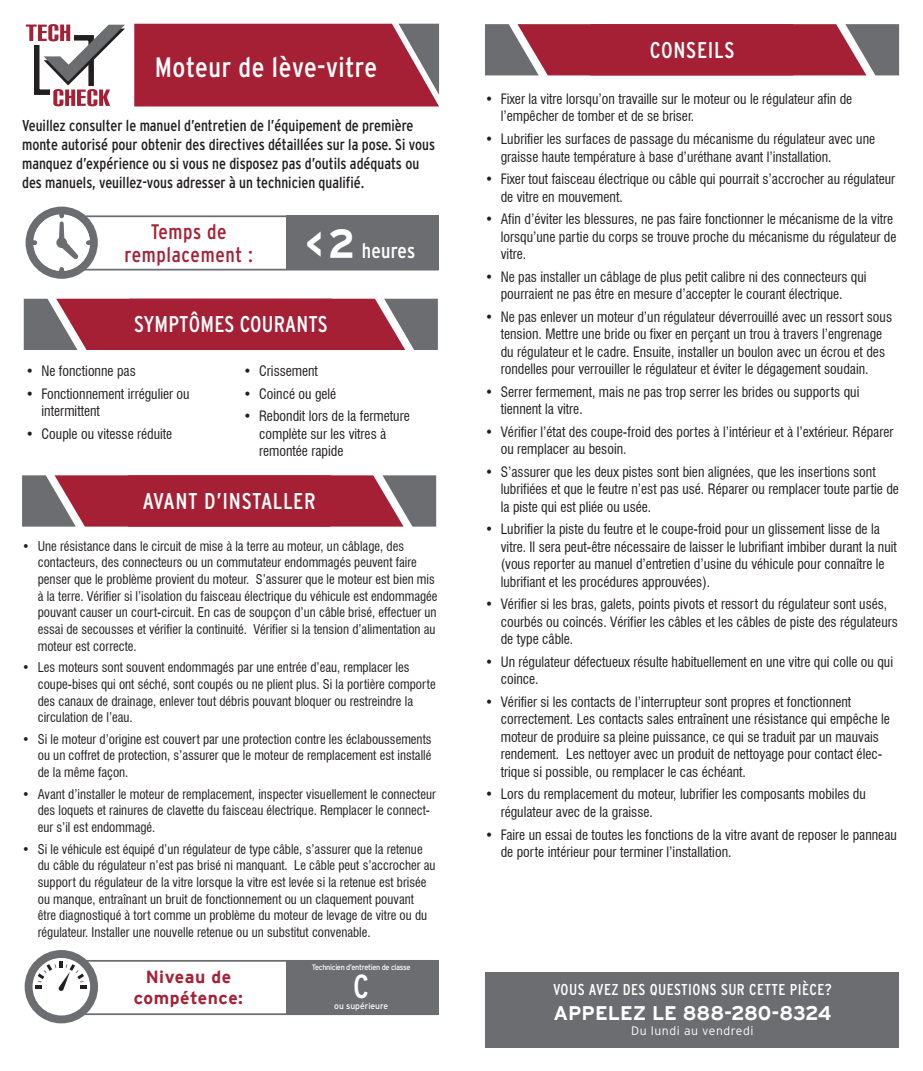
<style>
.page{position:relative;width:923px;height:1071px;background:#fff}
.page>*{position:absolute;margin:0;border:0;box-sizing:border-box;transform-origin:0 0}
.t1{font:condensed 33.25px "Interstate";color:#fff}
.t2{font:condensed 28px "Interstate";letter-spacing:.02em;color:#fff}
.t3{font:condensed 22.75px "Interstate";letter-spacing:.03em;color:#fff}
.t4{font:condensed 22.75px "Interstate";letter-spacing:.01em;color:#fff}
.t5{font:condensed 21px/22.8px "Interstate";letter-spacing:.03em;color:#a62035;text-align:center}
.t6{font:condensed 21px "Interstate";letter-spacing:.01em;color:#fff}
.t7{font:700 19.6px "Interstate";color:#fff}
.t8{font:700 17.5px/21px "Interstate";letter-spacing:.03em;color:#a62035;text-align:center}
.t9{font:condensed 15.75px/19.2px "Interstate";color:#231f20}
.t10{font:condensed 15.75px "Interstate";letter-spacing:.03em;color:#fff}
.t11{font:condensed 14px/17.5px "Swiss 721 BT";color:#231f20}
.t12{font:condensed 13.12px/16.6px "Swiss 721 BT";color:#231f20}
.t13{font:300 12.25px "Interstate";letter-spacing:.04em;color:#fff}
.t14{font:8.75px "Interstate";color:#fff}
.t15{font:7.88px "Interstate";letter-spacing:-.04em;color:#fff;scale:.93 1}
.s1{font-weight:700;font-stretch:normal;font-size:40.25px}
</style>
<div class="page">
<svg style="left:26px;top:24px;width:99px;height:82px"></svg>
<svg style="left:134px;top:24px;width:305px;height:82px;background:#a4293c"></svg>
<div style="left:286px;top:216px;width:152px;height:54px;background:#6c6d70"></div>
<svg style="left:25px;top:206px;width:73px;height:73px"></svg>
<hr style="left:86px;top:215px;width:352px;height:2px;background:#6c6d70">
<hr style="left:84px;top:269px;width:354px;height:2px;background:#6c6d70">
<svg style="left:24px;top:299px;width:414px;height:51px;background:#9f3848"></svg>
<svg style="left:22px;top:475px;width:414px;height:52px;background:#9f394a"></svg>
<div style="left:286px;top:960px;width:152px;height:55px;background:#6c6d70"></div>
<hr style="left:85px;top:960px;width:353px;height:2px;background:#6c6d70">
<hr style="left:84px;top:1013px;width:354px;height:2px;background:#6c6d70">
<div style="left:25px;top:950px;width:73px;height:73px;border:8px solid #6c6d70;border-radius:50%"></div>
<svg style="left:35px;top:961px;width:52px;height:30px"></svg>
<div style="left:485px;top:972px;width:414px;height:75px;background:#6c6d70"></div>
<svg style="left:485px;top:24px;width:413px;height:51px;background:#9f3848"></svg>
<p class="t2" style="left:155px;top:52px;width:224px">Moteur de lève-vitre</p>
<p class="t9" style="left:22px;top:115px;width:414px">Veuillez consulter le manuel d’entretien de l’équipement de première monte autorisé pour obtenir des directives détaillées sur la pose. Si vous manquez d’expérience ou si vous ne disposez pas d’outils adéquats ou des manuels, veuillez-vous adresser à un technicien qualifié.</p>
<p class="t5" style="left:125px;top:220px;width:130px">Temps de remplacement :</p>
<p class="t6" style="left:305px;top:239px;width:112px"><span class="s1">&lt;2</span> heures</p>
<p class="t4" style="left:134px;top:312px;width:195px">SYMPTÔMES COURANTS</p>
<p class="t11" style="left:26px;top:362px;width:111px">• Ne fonctionne pas</p>
<p class="t11" style="left:41px;top:385px;width:150px;text-indent:-16px">• Fonctionnement irrégulier ou intermittent</p>
<p class="t11" style="left:26px;top:425px;width:148px">• Couple ou vitesse réduite</p>
<p class="t11" style="left:243px;top:362px;width:76px">• Crissement</p>
<p class="t11" style="left:243px;top:385px;width:94px">• Coincé ou gelé</p>
<p class="t11" style="left:259px;top:407px;width:152px;text-indent:-16px">• Rebondit lors de la fermeture complète sur les vitres à remontée rapide</p>
<p class="t3" style="left:143px;top:488px;width:174px">AVANT D’INSTALLER</p>
<p class="t12" style="left:38px;top:538px;width:401px;text-indent:-16px">• Une résistance dans le circuit de mise à la terre au moteur, un câblage, des contacteurs, des connecteurs ou un commutateur endommagés peuvent faire penser que le problème provient du moteur. S’assurer que le moteur est bien mis à la terre. Vérifier si l’isolation du faisceau électrique du véhicule est endommagée pouvant causer un court-circuit. En cas de soupçon d’un câble brisé, effectuer un essai de secousses et vérifier la continuité. Vérifier si la tension d’alimentation au moteur est correcte.</p>
<p class="t12" style="left:38px;top:659px;width:399px;text-indent:-16px">• Les moteurs sont souvent endommagés par une entrée d’eau, remplacer les coupe-bises qui ont séché, sont coupés ou ne plient plus. Si la portière comporte des canaux de drainage, enlever tout débris pouvant bloquer ou restreindre la circulation de l’eau.</p>
<p class="t12" style="left:38px;top:731px;width:395px;text-align:justify;text-indent:-16px">• Si le moteur d’origine est couvert par une protection contre les éclaboussements ou un coffret de protection, s’assurer que le moteur de remplacement est installé de la même façon.</p>
<p class="t12" style="left:38px;top:786px;width:399px;text-indent:-16px">• Avant d’installer le moteur de remplacement, inspecter visuellement le connecteur des loquets et rainures de clavette du faisceau électrique. Remplacer le connect&shy;eur s’il est endommagé.</p>
<p class="t12" style="left:38px;top:841px;width:399px;text-indent:-16px">• Si le véhicule est équipé d’un régulateur de type câble, s’assurer que la retenue du câble du régulateur n’est pas brisé ni manquant. Le câble peut s’accrocher au support du régulateur de la vitre lorsque la vitre est levée si la retenue est brisée ou manque, entraînant un bruit de fonctionnement ou un claquement pouvant être diagnostiqué à tort comme un problème du moteur de levage de vitre ou du régulateur. Installer une nouvelle retenue ou un substitut convenable.</p>
<p class="t15" style="left:312px;top:963px;width:108px">Technicien d’entretien de classe</p>
<p class="t14" style="left:334px;top:1002px;width:55px">ou supérieure</p>
<p class="t8" style="left:134px;top:966px;width:111px">Niveau de compétence:</p>
<p class="t1" style="left:353px;top:968px;width:17px">C</p>
<p class="t3" style="left:649px;top:37px;width:86px">CONSEILS</p>
<p class="t11" style="left:500px;top:90px;width:353px;text-indent:-16px">• Fixer la vitre lorsqu’on travaille sur le moteur ou le régulateur afin de l’empêcher de tomber et de se briser.</p>
<p class="t11" style="left:500px;top:130px;width:376px;text-indent:-16px">• Lubrifier les surfaces de passage du mécanisme du régulateur avec une graisse haute température à base d’uréthane avant l’installation.</p>
<p class="t11" style="left:500px;top:170px;width:396px;text-indent:-16px">• Fixer tout faisceau électrique ou câble qui pourrait s’accrocher au régulateur de vitre en mouvement.</p>
<p class="t11" style="left:500px;top:210px;width:397px;text-indent:-16px">• Afin d’éviter les blessures, ne pas faire fonctionner le mécanisme de la vitre lorsqu’une partie du corps se trouve proche du mécanisme du régulateur de vitre.</p>
<p class="t11" style="left:485px;top:268px;width:383px;text-align:center">• Ne pas installer un câblage de plus petit calibre ni des connecteurs qui pourraient ne pas être en mesure d’accepter le courant électrique.</p>
<p class="t11" style="left:500px;top:308px;width:393px;text-indent:-16px">• Ne pas enlever un moteur d’un régulateur déverrouillé avec un ressort sous tension. Mettre une bride ou fixer en perçant un trou à travers l’engrenage du régulateur et le cadre. Ensuite, installer un boulon avec un écrou et des rondelles pour verrouiller le régulateur et éviter le dégagement soudain.</p>
<p class="t11" style="left:500px;top:383px;width:360px;text-indent:-16px">• Serrer fermement, mais ne pas trop serrer les brides ou supports qui tiennent la vitre.</p>
<p class="t11" style="left:500px;top:423px;width:394px;text-indent:-16px">• Vérifier l’état des coupe-froid des portes à l’intérieur et à l’extérieur. Réparer ou remplacer au besoin.</p>
<p class="t11" style="left:500px;top:463px;width:399px;text-indent:-16px">• S’assurer que les deux pistes sont bien alignées, que les insertions sont lubrifiées et que le feutre n’est pas usé. Réparer ou remplacer toute partie de la piste qui est pliée ou usée.</p>
<p class="t11" style="left:500px;top:520px;width:397px;text-indent:-16px">• Lubrifier la piste du feutre et le coupe-froid pour un glissement lisse de la vitre. Il sera peut-être nécessaire de laisser le lubrifiant imbiber durant la nuit (vous reporter au manuel d’entretien d’usine du véhicule pour connaître le lubrifiant et les procédures approuvées).</p>
<p class="t11" style="left:500px;top:596px;width:398px;text-indent:-16px">• Vérifier si les bras, galets, points pivots et ressort du régulateur sont usés, courbés ou coincés. Vérifier les câbles et les câbles de piste des régulateurs de type câble.</p>
<p class="t11" style="left:500px;top:653px;width:394px;text-indent:-16px">• Un régulateur défectueux résulte habituellement en une vitre qui colle ou qui coince.</p>
<p class="t11" style="left:500px;top:693px;width:390px;text-indent:-16px">• Vérifier si les contacts de l’interrupteur sont propres et fonctionnent correctement. Les contacts sales entraînent une résistance qui empêche le moteur de produire sa pleine puissance, ce qui se traduit par un mauvais rendement. Les nettoyer avec un produit de nettoyage pour contact élec&shy;trique si possible, ou remplacer le cas échéant.</p>
<p class="t11" style="left:500px;top:786px;width:366px;text-indent:-16px">• Lors du remplacement du moteur, lubrifier les composants mobiles du régulateur avec de la graisse.</p>
<p class="t11" style="left:500px;top:826px;width:397px;text-indent:-16px">• Faire un essai de toutes les fonctions de la vitre avant de reposer le panneau de porte intérieur pour terminer l’installation.</p>
<p class="t10" style="left:553px;top:981px;width:280px">VOUS AVEZ DES QUESTIONS SUR CETTE PIÈCE?</p>
<p class="t7" style="left:553px;top:1002px;width:279px">APPELEZ LE 888-280-8324</p>
<p class="t13" style="left:631px;top:1024px;width:124px">Du lundi au vendredi</p>
</div>
